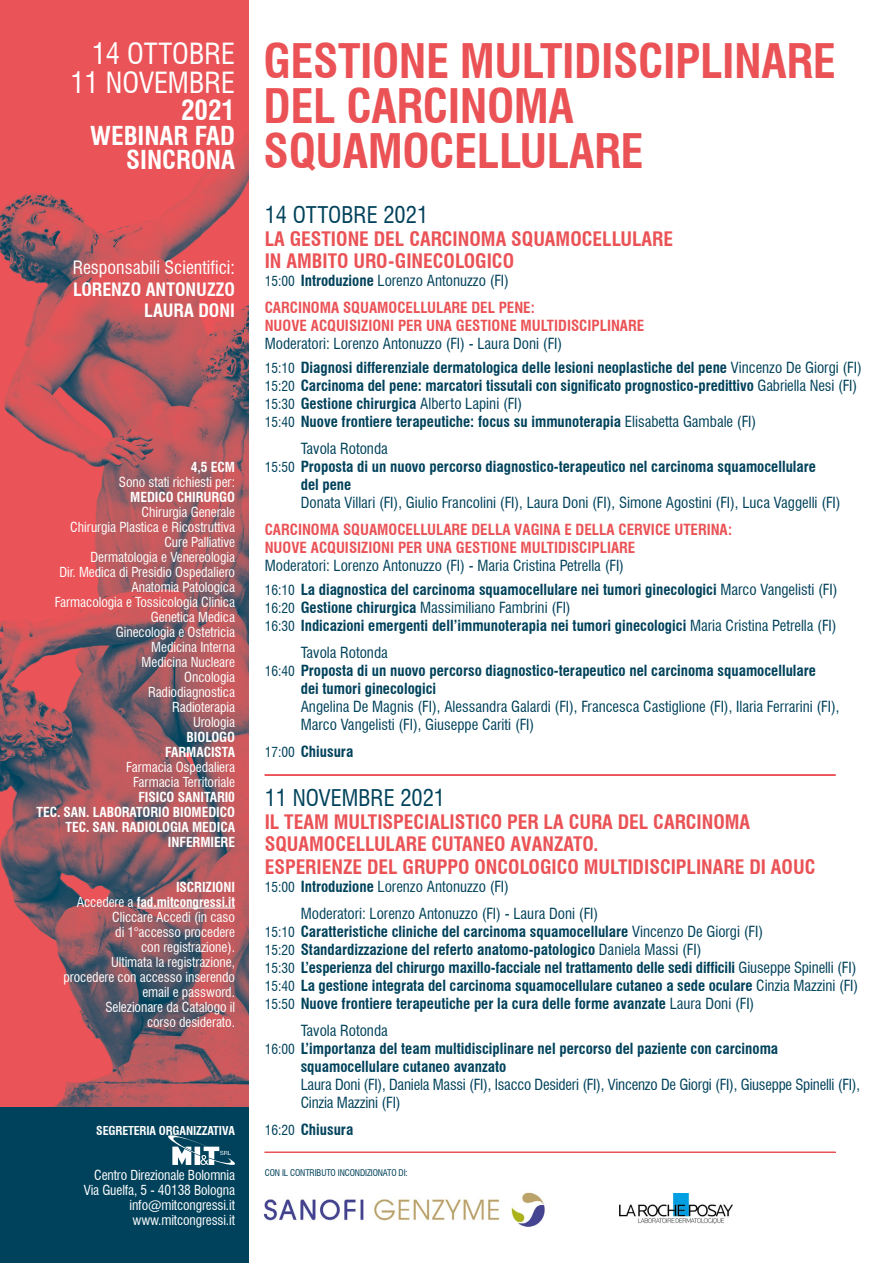
<style>
.page{position:relative;width:893px;height:1263px;background:#fff}
.page>*{position:absolute;margin:0;border:0;box-sizing:border-box;transform-origin:0 0}
.t1{font:700 condensed 46.5px/45px "Swiss 721 BT";letter-spacing:-.01em;color:#ea5256}
.t2{font:condensed 28.5px/28.5px "Swiss 721 BT";color:#fff;text-align:right}
.t3{font:700 condensed 27px "Swiss 721 BT";color:#fff}
.t4{font:700 condensed 25.5px/24px "Swiss 721 BT";color:#fff;text-align:right}
.t5{font:condensed 22.5px "Swiss 721 BT";color:#00425b}
.t6{font:700 condensed 19.5px/22.5px "Swiss 721 BT";color:#ea5256}
.t7{font:700 condensed 18px/21px "Swiss 721 BT";color:#fff;text-align:right}
.t8{font:condensed 18px "Swiss 721 BT";color:#fff}
.t9{font:700 condensed 15px/18px "Swiss 721 BT";color:#00425b}
.t10{font:condensed 15px/24px "Swiss 721 BT";color:#00425b}
.t11{font:700 condensed 15px/27px "Swiss 721 BT";color:#ea5256}
.t12{font:condensed 13.5px/15px "Swiss 721 BT";letter-spacing:-.005em;color:#fff;text-align:right}
.t13{font:700 condensed 13.5px/15px "Swiss 721 BT";letter-spacing:-.005em;color:#fff;text-align:right}
.t14{font:700 condensed 12px "Swiss 721 BT";letter-spacing:-.01em;color:#fff}
.t15{font:condensed 9px "Swiss 721 BT";letter-spacing:-.015em;color:#00425b}
.s1{font-weight:400;font-size:13.5px;color:#00425b}
.s2{color:#00425b}
.s3{font-weight:400;color:#00425b}
.s4{font-size:13.5px}
.s5{font-weight:700}
.s6{font-weight:400;font-size:13.5px}
.s7{font-weight:400}
</style>
<div class="page">
<img style="left:263px;top:1192px;width:282px;height:35px">
<img style="left:0;top:0;width:248px;height:1108px">
<svg style="left:265px;top:774px;width:571px;height:1px"></svg>
<svg style="left:265px;top:1152px;width:571px;height:1px"></svg>
<hr style="left:137px;top:907px;width:98px;height:1px;background:#fff">
<div style="left:0;top:1108px;width:248px;height:155px;background:#00425b"></div>
<svg style="left:168px;top:1135px;width:67px;height:30px"></svg>
<img style="left:619px;top:1194px;width:114px;height:29px">
<h2 class="t2" style="left:70px;top:40px;width:166px">14 OTTOBRE<br>11 NOVEMBRE</h2>
<h3 class="t3" style="left:181px;top:94px;width:55px">2021</h3>
<h3 class="t4" style="left:90px;top:124px;width:146px">WEBINAR FAD<br>SINCRONA</h3>
<h1 class="t1" style="left:264px;top:38px;width:574px">GESTIONE MULTIDISCIPLINARE<br>DEL CARCINOMA<br>SQUAMOCELLULARE</h1>
<h3 class="t5" style="left:265px;top:202px;width:165px">14 OTTOBRE 2021</h3>
<h3 class="t6" style="left:265px;top:227px;width:410px">LA GESTIONE DEL CARCINOMA SQUAMOCELLULARE<br>IN AMBITO URO-GINECOLOGICO</h3>
<p class="t11" style="left:265px;top:267px;width:272px"><span class="s1">15:00</span> <span class="s2">Introduzione</span> <span class="s3">Lorenzo Antonuzzo (FI)<br></span>CARCINOMA SQUAMOCELLULARE DEL PENE:</p>
<p class="t11" style="left:265px;top:312px;width:381px">NUOVE ACQUISIZIONI PER UNA GESTIONE MULTIDISCIPLINARE</p>
<p class="t10" style="left:265px;top:332px;width:599px">Moderatori: Lorenzo Antonuzzo (FI) - Laura Doni (FI)<br><span class="s4">15:10</span> <span class="s5">Diagnosi differenziale dermatologica delle lesioni neoplastiche del pene</span> Vincenzo De Giorgi (FI)</p>
<p class="t9" style="left:265px;top:377px;width:594px"><span class="s6">15:20</span> Carcinoma del pene: marcatori tissutali con significato prognostico-predittivo <span class="s7">Gabriella Nesi (FI)<br></span><span class="s6">15:30</span> Gestione chirurgica <span class="s7">Alberto Lapini (FI)<br></span><span class="s6">15:40</span> Nuove frontiere terapeutiche: focus su immunoterapia <span class="s7">Elisabetta Gambale (FI)</span></p>
<p class="t10" style="left:301px;top:437px;width:89px">Tavola Rotonda</p>
<p class="t9" style="left:265px;top:458px;width:553px"><span class="s6">15:50</span> Proposta di un nuovo percorso diagnostico-terapeutico nel carcinoma squamocellulare</p>
<p class="t9" style="left:301px;top:476px;width:52px">del pene</p>
<p class="t10" style="left:301px;top:491px;width:541px">Donata Villari (FI), Giulio Francolini (FI), Laura Doni (FI), Simone Agostini (FI), Luca Vaggelli (FI)</p>
<p class="t11" style="left:265px;top:521px;width:469px;line-height:18px">CARCINOMA SQUAMOCELLULARE DELLA VAGINA E DELLA CERVICE UTERINA:<br>NUOVE ACQUISIZIONI PER UNA GESTIONE MULTIDISCIPLIARE</p>
<p class="t10" style="left:265px;top:554px;width:574px">Moderatori: Lorenzo Antonuzzo (FI) - Maria Cristina Petrella (FI)<br><span class="s4">16:10</span> <span class="s5">La diagnostica del carcinoma squamocellulare nei tumori ginecologici</span> Marco Vangelisti (FI)</p>
<p class="t9" style="left:265px;top:599px;width:573px"><span class="s6">16:20</span> Gestione chirurgica <span class="s7">Massimiliano Fambrini (FI)<br></span><span class="s6">16:30</span> Indicazioni emergenti dell’immunoterapia nei tumori ginecologici <span class="s7">Maria Cristina Petrella (FI)</span></p>
<p class="t10" style="left:301px;top:641px;width:89px">Tavola Rotonda</p>
<p class="t9" style="left:265px;top:662px;width:553px"><span class="s6">16:40</span> Proposta di un nuovo percorso diagnostico-terapeutico nel carcinoma squamocellulare</p>
<p class="t9" style="left:301px;top:680px;width:137px">dei tumori ginecologici</p>
<p class="t10" style="left:301px;top:698px;width:540px;line-height:18px">Angelina De Magnis (FI), Alessandra Galardi (FI), Francesca Castiglione (FI), Ilaria Ferrarini (FI),<br>Marco Vangelisti (FI), Giuseppe Cariti (FI)</p>
<p class="t9" style="left:265px;top:743px;width:90px"><span class="s6">17:00</span> Chiusura</p>
<h3 class="t5" style="left:265px;top:784px;width:182px">11 NOVEMBRE 2021</h3>
<h3 class="t6" style="left:265px;top:810px;width:552px">IL TEAM MULTISPECIALISTICO PER LA CURA DEL CARCINOMA<br>SQUAMOCELLULARE CUTANEO AVANZATO.<br>ESPERIENZE DEL GRUPPO ONCOLOGICO MULTIDISCIPLINARE DI AOUC</h3>
<p class="t10" style="left:301px;top:872px;width:299px;line-height:27px;text-indent:-36px"><span class="s4">15:00</span> <span class="s5">Introduzione</span> Lorenzo Antonuzzo (FI)<br>Moderatori: Lorenzo Antonuzzo (FI) - Laura Doni (FI)</p>
<p class="t9" style="left:265px;top:922px;width:595px"><span class="s6">15:10</span> Caratteristiche cliniche del carcinoma squamocellulare <span class="s7">Vincenzo De Giorgi (FI)<br></span><span class="s6">15:20</span> Standardizzazione del referto anatomo-patologico <span class="s7">Daniela Massi (FI)<br></span><span class="s6">15:30</span> L’esperienza del chirurgo maxillo-facciale nel trattamento delle sedi difficili <span class="s7">Giuseppe Spinelli (FI)<br></span><span class="s6">15:40</span> La gestione integrata del carcinoma squamocellulare cutaneo a sede oculare <span class="s7">Cinzia Mazzini (FI)<br></span><span class="s6">15:50</span> Nuove frontiere terapeutiche per la cura delle forme avanzate <span class="s7">Laura Doni (FI)</span></p>
<p class="t10" style="left:301px;top:1018px;width:89px">Tavola Rotonda</p>
<p class="t9" style="left:265px;top:1039px;width:515px"><span class="s6">16:00</span> L’importanza del team multidisciplinare nel percorso del paziente con carcinoma</p>
<p class="t9" style="left:301px;top:1057px;width:207px">squamocellulare cutaneo avanzato</p>
<p class="t10" style="left:301px;top:1075px;width:561px;line-height:18px">Laura Doni (FI), Daniela Massi (FI), Isacco Desideri (FI), Vincenzo De Giorgi (FI), Giuseppe Spinelli (FI),<br>Cinzia Mazzini (FI)</p>
<p class="t9" style="left:265px;top:1120px;width:90px"><span class="s6">16:20</span> Chiusura</p>
<p class="t8" style="left:73px;top:257px;width:164px">Responsabili Scientifici:</p>
<p class="t7" style="left:73px;top:278px;width:163px">LORENZO ANTONUZZO<br>LAURA DONI</p>
<p class="t13" style="left:191px;top:459px;width:46px">4,5 ECM</p>
<p class="t12" style="left:119px;top:474px;width:118px">Sono stati richiesti per:</p>
<p class="t13" style="left:130px;top:489px;width:106px">MEDICO CHIRURGO</p>
<p class="t12" style="left:55px;top:504px;width:182px">Chirurgia Generale<br>Chirurgia Plastica e Ricostruttiva<br>Cure Palliative<br>Dermatologia e Venereologia<br>Dir. Medica di Presidio Ospedaliero<br>Anatomia Patologica<br>Farmacologia e Tossicologia Clinica<br>Genetica Medica<br>Ginecologia e Ostetricia<br>Medicina Interna<br>Medicina Nucleare<br>Oncologia<br>Radiodiagnostica<br>Radioterapia<br>Urologia</p>
<p class="t13" style="left:165px;top:729px;width:71px">BIOLOGO<br>FARMACISTA</p>
<p class="t12" style="left:126px;top:759px;width:110px;text-align:center">Farmacia Ospedaliera<br>Farmacia Territoriale</p>
<p class="t13" style="left:37px;top:789px;width:200px">FISICO SANITARI0<br>TEC. SAN. LABORATORIO BIOMEDICO<br>TEC. SAN. RADIOLOGIA MEDICA<br>INFERMIERE</p>
<p class="t12" style="left:64px;top:879px;width:173px"><span class="s5">ISCRIZIONI<br></span>Accedere a <span class="s5">fad.mitcongressi.it<br></span>Cliccare Accedi (in caso<br>di 1°accesso procedere<br>con registrazione).<br>Ultimata la registrazione, procedere con accesso inserendo email e password.<br>Selezionare da Catalogo il<br>corso desiderato.</p>
<p class="t14" style="left:96px;top:1123px;width:140px">SEGRETERIA ORGANIZZATIVA</p>
<p class="t12" style="left:84px;top:1167px;width:153px">Centro Direzionale Bolomnia<br>Via Guelfa, 5 - 40138 Bologna info@mitcongressi.it www.mitcongressi.it</p>
<p class="t15" style="left:265px;top:1167px;width:145px">CON IL CONTRIBUTO INCONDIZIONATO DI:</p>
</div>
